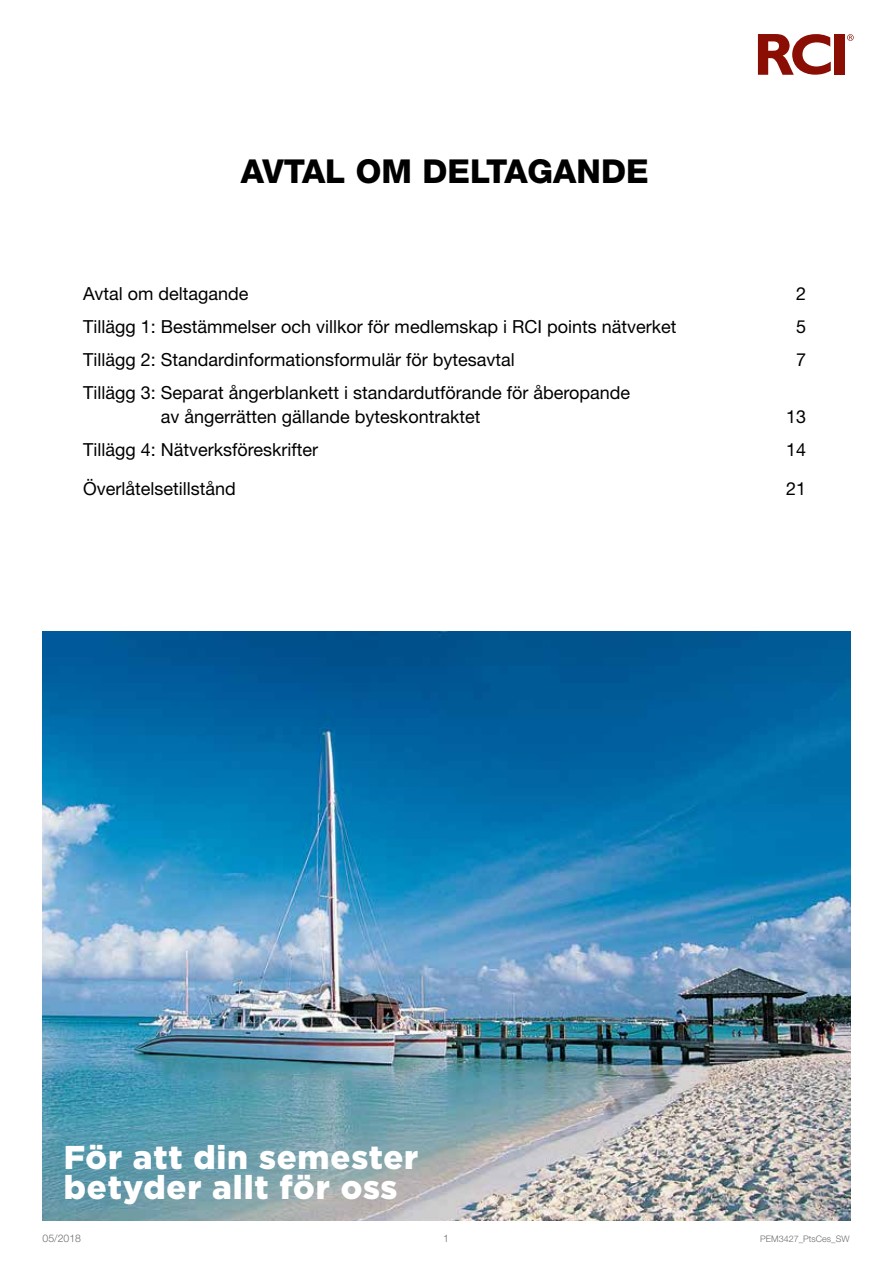
<style>
.page{position:relative;width:893px;height:1263px;background:#fff}
.page>*{position:absolute;margin:0;border:0;box-sizing:border-box;transform-origin:0 0}
.t1{font:900 33px/30px "Gotham";letter-spacing:.025em;color:#fff}
.t2{font:800 33px "Helvetica Neue LT Pro";color:#000}
.t3{font:18px/24px "Helvetica Neue LT Pro";color:#000}
.t4{font:300 10.5px "Helvetica Neue LT Pro";color:#6d6e71}
.t5{font:300 9px "Helvetica Neue LT Pro";color:#6d6e71}
</style>
<div class="page">
<svg style="left:847px;top:34px;width:7px;height:7px"></svg>
<svg style="left:758px;top:34px;width:73px;height:41px"></svg>
<div style="left:835px;top:34px;width:10px;height:41px;background:#8b0e04"></div>
<img style="left:43px;top:631px;width:807px;height:589px">
<h1 class="t2" style="left:241px;top:152px;width:409px">AVTAL OM DELTAGANDE</h1>
<p class="t3" style="left:83px;top:281px;width:167px">Avtal om deltagande</p>
<p class="t3" style="left:796px;top:281px;width:12px">2</p>
<p class="t3" style="left:83px;top:314px;width:595px">Tillägg 1: Bestämmelser och villkor för medlemskap i RCI points nätverket</p>
<p class="t3" style="left:796px;top:314px;width:12px">5</p>
<p class="t3" style="left:83px;top:347px;width:433px">Tillägg 2: Standardinformationsformulär för bytesavtal</p>
<p class="t3" style="left:796px;top:347px;width:12px">7</p>
<p class="t3" style="left:161px;top:380px;width:471px;text-indent:-78px">Tillägg 3: Separat ångerblankett i standardutförande för åberopande av ångerrätten gällande byteskontraktet</p>
<p class="t3" style="left:786px;top:404px;width:22px">13</p>
<p class="t3" style="left:83px;top:437px;width:236px">Tillägg 4: Nätverksföreskrifter</p>
<p class="t3" style="left:786px;top:437px;width:22px">14</p>
<p class="t3" style="left:83px;top:476px;width:154px">Överlåtelsetillstånd</p>
<p class="t3" style="left:786px;top:476px;width:22px">21</p>
<h1 class="t1" style="left:64px;top:1142px;width:356px">För att din semester betyder allt för oss</h1>
<p class="t4" style="left:43px;top:1231px;width:40px">05/2018</p>
<p class="t4" style="left:443px;top:1231px;width:7px">1</p>
<p class="t5" style="left:760px;top:1233px;width:91px">PEM3427_PtsCes_SW</p>
</div>
